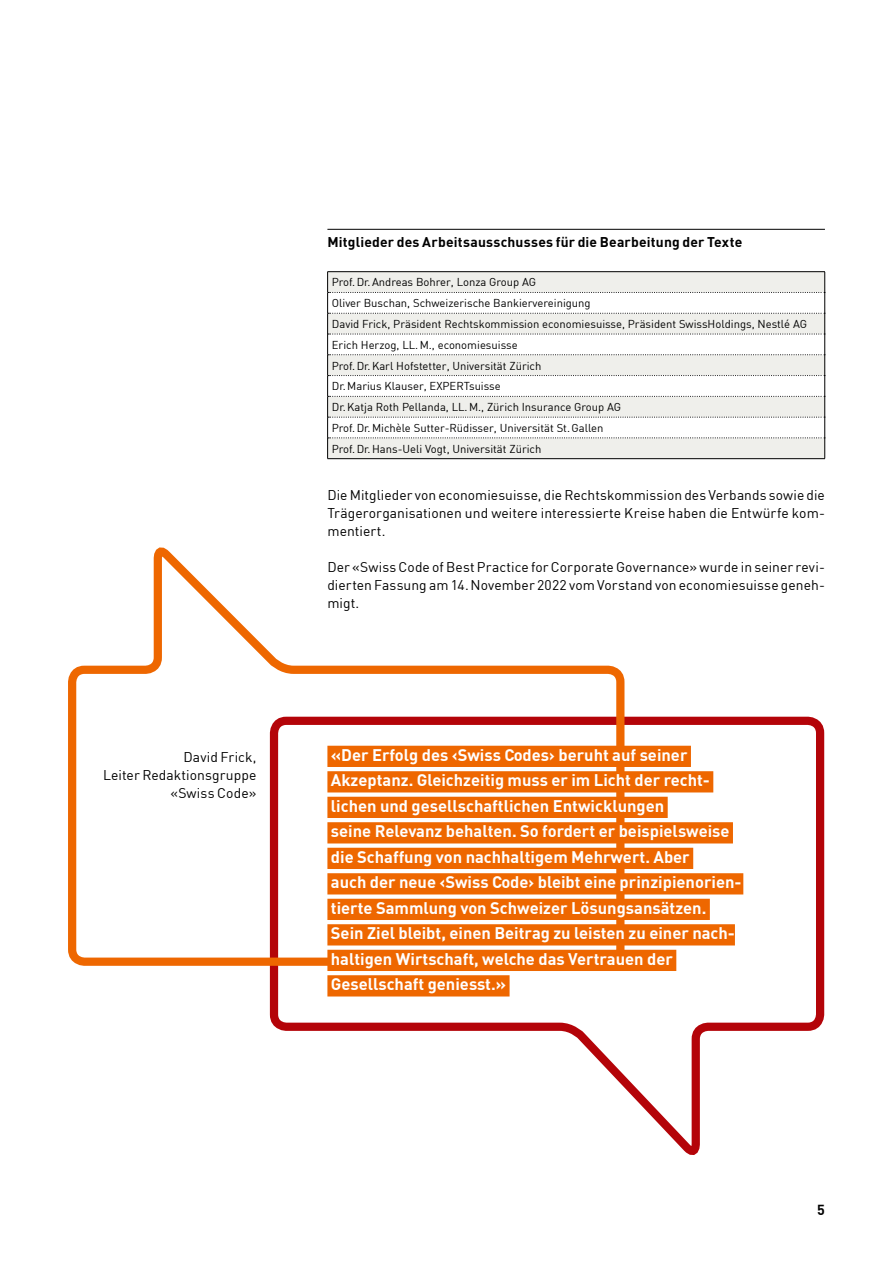
<style>
.page{position:relative;width:893px;height:1263px;background:#fff}
.page>*{position:absolute;margin:0;border:0;box-sizing:border-box;transform-origin:0 0}
.t1{font:700 16.5px/25.5px "DIN";color:#fff}
.t2{font:700 14.25px "DIN";color:#000}
.t3{font:13.8px/18px "DIN";letter-spacing:.005em;color:#000;text-align:justify}
.t4{font:700 13.8px "DIN";letter-spacing:.015em;color:#000}
.t5{font:11.25px/20.9px "DIN";color:#000}
</style>
<div class="page">
<hr style="left:327px;top:229px;width:498px;height:1px;background:#000">
<hr style="left:327px;top:458px;width:498px;height:1px;background:#000">
<hr style="left:327px;top:271px;width:498px;height:1px;background:#000">
<svg style="left:327px;top:272px;width:498px;height:186px"></svg>
<svg style="left:269px;top:716px;width:556px;height:439px"></svg>
<svg style="left:68px;top:547px;width:561px;height:423px"></svg>
<div style="left:327px;top:746px;width:364px;height:21px;background:#ee6700"></div>
<div style="left:327px;top:771px;width:386px;height:21px;background:#ee6700"></div>
<div style="left:327px;top:797px;width:341px;height:21px;background:#ee6700"></div>
<div style="left:327px;top:822px;width:406px;height:21px;background:#ee6700"></div>
<div style="left:327px;top:848px;width:366px;height:21px;background:#ee6700"></div>
<div style="left:327px;top:873px;width:416px;height:21px;background:#ee6700"></div>
<div style="left:327px;top:899px;width:383px;height:21px;background:#ee6700"></div>
<div style="left:327px;top:924px;width:408px;height:21px;background:#ee6700"></div>
<div style="left:327px;top:950px;width:349px;height:21px;background:#ee6700"></div>
<div style="left:327px;top:975px;width:183px;height:21px;background:#ee6700"></div>
<p class="t3" style="left:103px;top:747px;width:155px;text-align:right">David Frick,<br>Leiter Redaktionsgruppe «Swiss Code»</p>
<p class="t4" style="left:327px;top:233px;width:416px">Mitglieder des Arbeitsausschusses für die Bearbeitung der Texte</p>
<p class="t5" style="left:332px;top:272px;width:477px">Prof.Dr.Andreas Bohrer, Lonza Group AG<br>Oliver Buschan, Schweizerische Bankiervereinigung<br>David Frick, Präsident Rechtskommission economiesuisse, Präsident SwissHoldings, Nestlé AG Erich Herzog, LL.M., economiesuisse<br>Prof.Dr.Karl Hofstetter, Universität Zürich<br>Dr.Marius Klauser, EXPERTsuisse<br>Dr.Katja Roth Pellanda, LL.M., Zürich Insurance Group AG<br>Prof.Dr.Michèle Sutter-Rüdisser, Universität St.Gallen<br>Prof.Dr.Hans-Ueli Vogt, Universität Zürich</p>
<p class="t3" style="left:327px;top:485px;width:499px">Die Mitglieder von economiesuisse, die Rechtskommission des Verbands sowie die Trägerorganisationen und weitere interessierte Kreise haben die Entwürfe kom&shy;mentiert.</p>
<p class="t3" style="left:327px;top:557px;width:499px">Der «Swiss Code of Best Practice for Corporate Governance» wurde in seiner revi&shy;dierten Fassung am 14.November 2022 vom Vorstand von economiesuisse geneh&shy;migt.</p>
<p class="t1" style="left:331px;top:741px;width:412px">«Der Erfolg des ‹Swiss Codes› beruht auf seiner Akzeptanz. Gleichzeitig muss er im Licht der recht&shy;lichen und gesellschaftlichen Entwicklungen<br>seine Relevanz behalten. So fordert er beispielsweise die Schaffung von nachhaltigem Mehrwert. Aber<br>auch der neue ‹Swiss Code› bleibt eine prinzipienorien&shy;tierte Sammlung von Schweizer Lösungsansätzen.<br>Sein Ziel bleibt, einen Beitrag zu leisten zu einer nach&shy;haltigen Wirtschaft, welche das Vertrauen der Gesellschaft geniesst.»</p>
<p class="t2" style="left:817px;top:1200px;width:9px">5</p>
</div>
